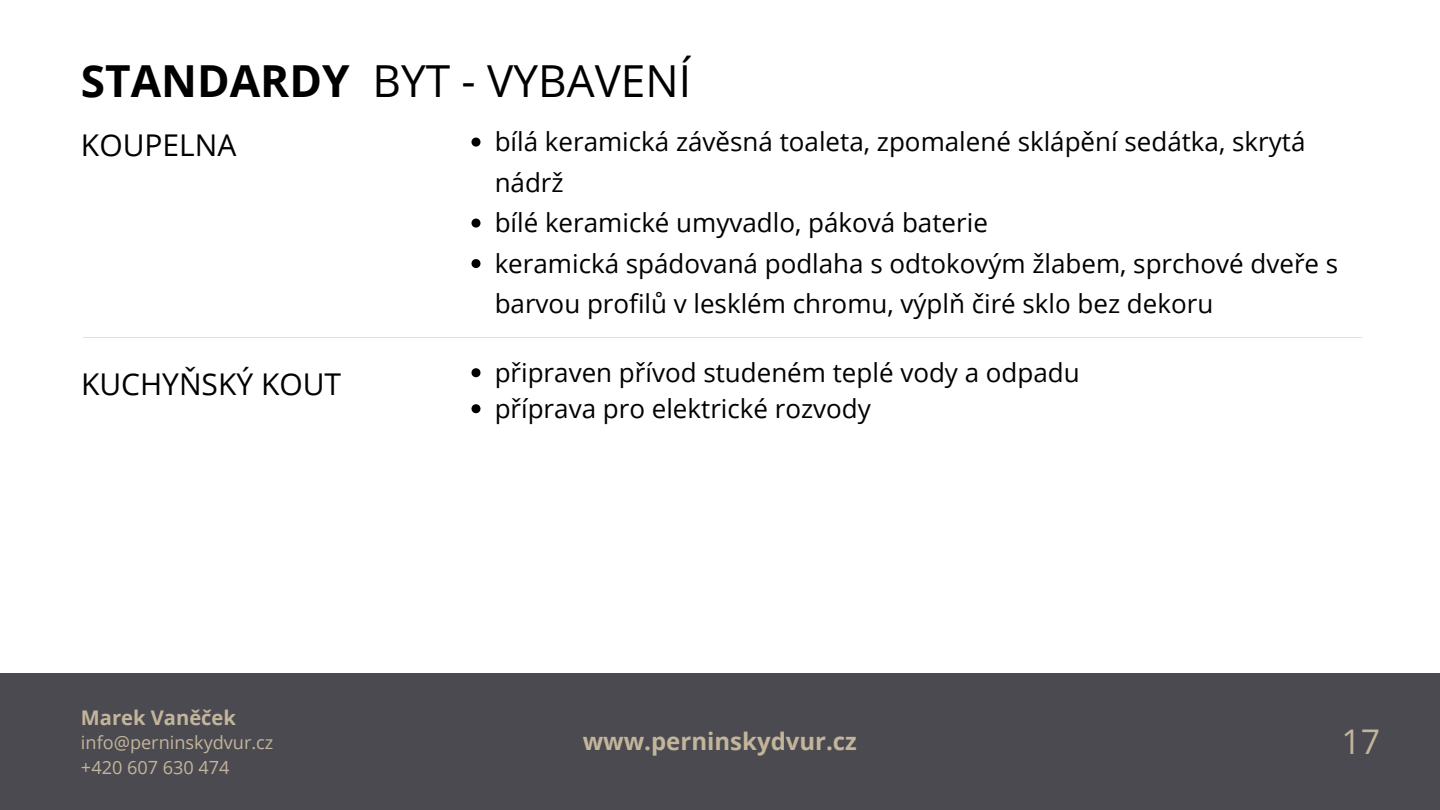
<style>
.page{position:relative;width:1440px;height:810px;background:#fff}
.page>*{position:absolute;margin:0;border:0;box-sizing:border-box;transform-origin:0 0}
.t1{font:44.2px "Open Sans";color:#000}
.t2{font:34px "Open Sans";color:#c3b59b}
.t3{font:30px "Open Sans";color:#000}
.t4{font:26px/40.5px "Open Sans";color:#000}
.t5{font:700 24px "Open Sans";color:#c3b59b}
.t6{font:700 20.2px "Open Sans";color:#c3b59b}
.t7{font:18.1px "Open Sans";color:#c3b59b}
.s1{font-weight:700}
</style>
<div class="page">
<svg style="left:471px;top:138px;width:9px;height:9px"></svg>
<svg style="left:471px;top:219px;width:9px;height:9px"></svg>
<svg style="left:471px;top:259px;width:9px;height:9px"></svg>
<svg style="left:471px;top:368px;width:9px;height:9px"></svg>
<svg style="left:471px;top:404px;width:9px;height:9px"></svg>
<div style="left:0;top:673px;width:1440px;height:137px;background:#4a4a50"></div>
<svg style="left:84px;top:337px;width:1278px;height:1px"></svg>
<p class="t1" style="left:81px;top:50px;width:612px"><span class="s1">STANDARDY</span> BYT - VYBAVENÍ</p>
<p class="t3" style="left:81px;top:124px;width:157px">KOUPELNA</p>
<p class="t4" style="left:495px;top:121px;width:812px">bílá keramická závěsná toaleta, zpomalené sklápění sedátka, skrytá nádrž</p>
<p class="t4" style="left:495px;top:202px;width:495px">bílé keramické umyvadlo, páková baterie</p>
<p class="t4" style="left:495px;top:242px;width:845px">keramická spádovaná podlaha s odtokovým žlabem, sprchové dveře s barvou profilů v lesklém chromu, výplň čiré sklo bez dekoru</p>
<p class="t3" style="left:81px;top:363px;width:262px">KUCHYŇSKÝ KOUT</p>
<p class="t4" style="left:495px;top:351px;width:587px">připraven přívod studeném teplé vody a odpadu</p>
<p class="t4" style="left:495px;top:387px;width:378px">příprava pro elektrické rozvody</p>
<p class="t6" style="left:81px;top:703px;width:157px">Marek Vaněček</p>
<p class="t7" style="left:81px;top:730px;width:194px">info@perninskydvur.cz</p>
<p class="t7" style="left:81px;top:755px;width:150px">+420 607 630 474</p>
<p class="t5" style="left:583px;top:724px;width:276px">www.perninskydvur.cz</p>
<p class="t2" style="left:1341px;top:718px;width:40px">17</p>
</div>
